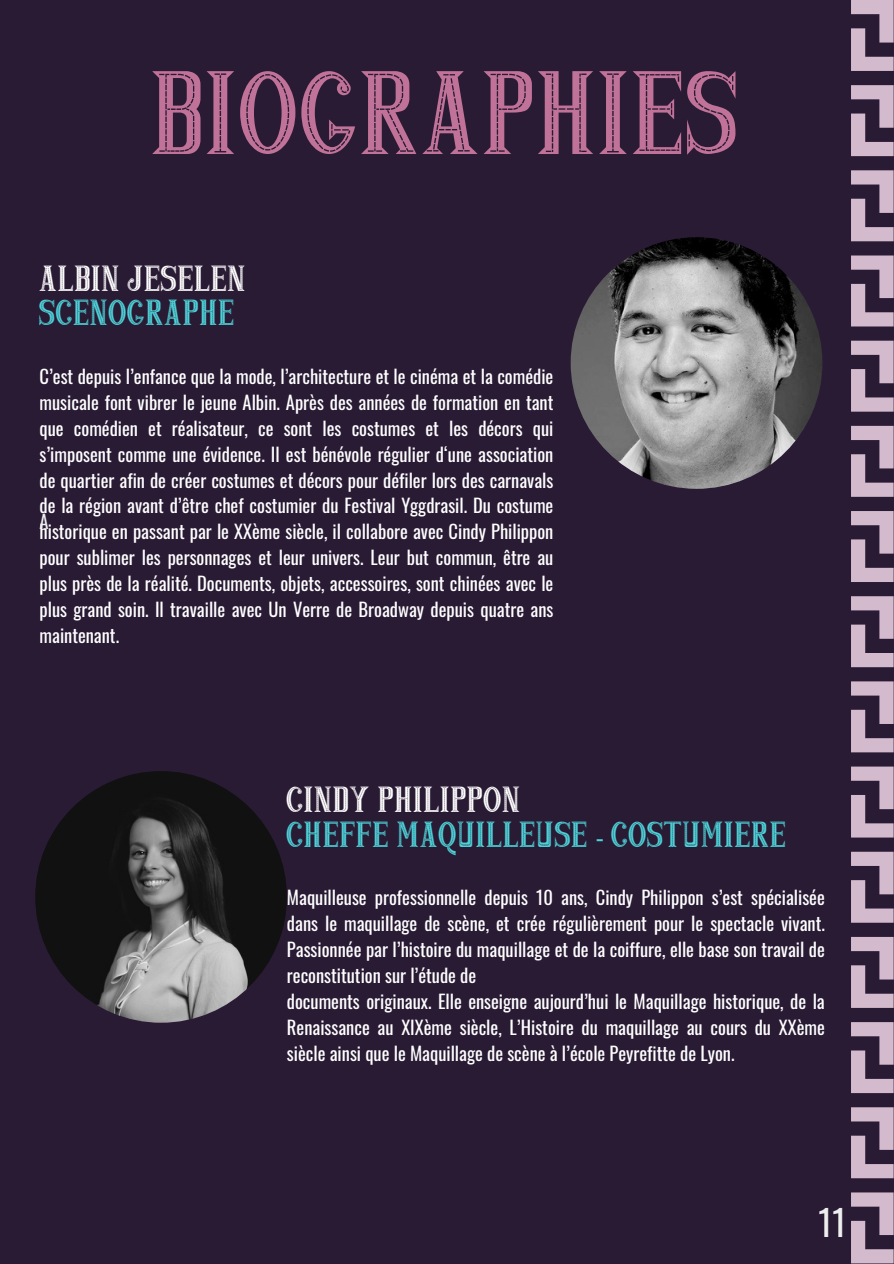
<style>
.page{position:relative;width:894px;height:1264px;background:#fff}
.page>*{position:absolute;margin:0;border:0;box-sizing:border-box;transform-origin:0 0}
.t1{font:82.8px "POPJAZZ";color:#c17298}
.t2{font:35.1px "Oswald";color:#edeeee}
.t3{font:25.35px/34.8px "POPJAZZ";color:#4dd2d8}
.t4{font:25.35px/34.8px "POPJAZZ";color:#fff}
.t5{font:18.45px/25.8px "Oswald";color:#fff;text-align:justify}
.t6{font:18.45px "Oswald";color:#edeeee}
.s1{color:#4dd2d8}
.s2{color:#fff}
.s3{font-family:"Noto Sans"}
</style>
<div class="page">
<div style="left:0;top:0;width:893px;height:1263px;background:#2a1b35"></div>
<img style="left:570px;top:237px;width:252px;height:252px;border-radius:50%">
<img style="left:35px;top:771px;width:252px;height:251px;border-radius:50%">
<svg style="left:851px;top:1192px;width:42px;height:71px"></svg>
<svg style="left:851px;top:1107px;width:42px;height:71px"></svg>
<svg style="left:851px;top:1022px;width:42px;height:71px"></svg>
<svg style="left:851px;top:936px;width:42px;height:71px"></svg>
<svg style="left:851px;top:851px;width:42px;height:71px"></svg>
<svg style="left:851px;top:766px;width:42px;height:71px"></svg>
<svg style="left:851px;top:681px;width:42px;height:71px"></svg>
<svg style="left:851px;top:596px;width:42px;height:71px"></svg>
<svg style="left:851px;top:511px;width:42px;height:71px"></svg>
<svg style="left:851px;top:426px;width:42px;height:71px"></svg>
<svg style="left:851px;top:341px;width:42px;height:70px"></svg>
<svg style="left:851px;top:255px;width:42px;height:71px"></svg>
<svg style="left:851px;top:170px;width:42px;height:71px"></svg>
<svg style="left:851px;top:85px;width:42px;height:71px"></svg>
<svg style="left:851px;top:0;width:42px;height:71px"></svg>
<h1 class="t1" style="left:152px;top:92px;width:590px">BIOGRAPHIES</h1>
<h2 class="t4" style="left:39px;top:267px;width:208px">ALBIN JESELEN<br><span class="s1">SCENOGRAPHE</span></h2>
<p class="t5" style="left:39px;top:363px;width:515px">C’est depuis l’enfance que la mode, l’architecture et le cinéma et la comédie musicale font vibrer le jeune Albin. Après des années de formation en tant que comédien et réalisateur, ce sont les costumes et les décors qui s’imposent comme une évidence. Il est bénévole régulier d‘une association de quartier afin de créer costumes et décors pour défiler lors des carnavals de la région avant d’être chef costumier du Festival Yggdrasil. Du costume historique en passant par le XXème siècle, il collabore avec Cindy Philippon pour sublimer les personnages et leur univers. Leur but commun, être au plus près de la réalité. Documents, objets, accessoires, sont chinées avec le plus grand soin. Il travaille avec Un Verre de Broadway depuis quatre ans maintenant.</p>
<p class="t6" style="left:39px;top:506px;width:11px">A</p>
<p class="t3" style="left:287px;top:788px;width:501px"><span class="s2">CINDY PHILIPPON<br></span>CHEFFE MAQUILLEUSE <span class="s3">-</span> COSTUMIERE</p>
<h3 class="t5" style="left:287px;top:884px;width:539px">Maquilleuse professionnelle depuis 10 ans, Cindy Philippon s’est spécialisée dans le maquillage de scène, et crée régulièrement pour le spectacle vivant.<br>Passionnée par l’histoire du maquillage et de la coiffure, elle base son travail de reconstitution sur l’étude de</h3>
<p class="t5" style="left:287px;top:987px;width:539px">documents originaux. Elle enseigne aujourd’hui le Maquillage historique, de la Renaissance au XIXème siècle, L’Histoire du maquillage au cours du XXème siècle ainsi que le Maquillage de scène à l’école Peyrefitte de Lyon.</p>
<p class="t2" style="left:818px;top:1194px;width:29px">11</p>
</div>
